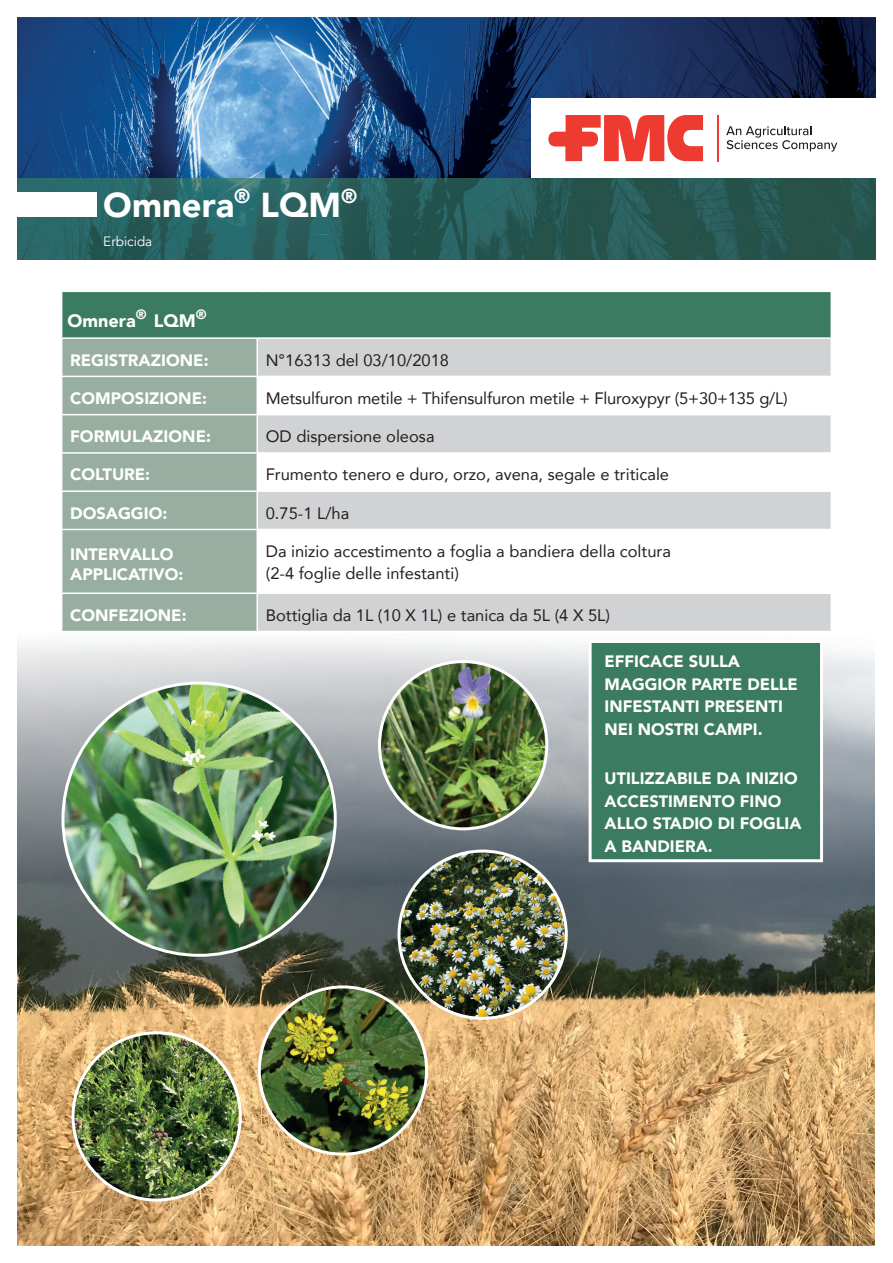
<style>
.page{position:relative;width:893px;height:1263px;background:#fff}
.page>*{position:absolute;margin:0;border:0;box-sizing:border-box;transform-origin:0 0}
.t1{font:900 34.5px "Avenir";color:#fff}
.t2{font:900 18px "Avenir";color:#fff}
.t3{font:16.5px/22.5px "Avenir";color:#231f20}
.t4{font:900 16.5px/22.5px "Avenir";color:#fff}
.t5{font:13.5px "Avenir";color:#fff}
</style>
<div class="page">
<img style="left:17px;top:17px;width:859px;height:161px">
<img style="left:17px;top:640px;width:858px;height:606px">
<img style="left:63px;top:683px;width:272px;height:272px;border-radius:136px">
<img style="left:259px;top:987px;width:168px;height:167px;border-radius:84px">
<img style="left:399px;top:851px;width:167px;height:167px;border-radius:84px">
<img style="left:380px;top:662px;width:167px;height:167px;border-radius:84px">
<img style="left:73px;top:1033px;width:167px;height:167px;border-radius:84px">
<img style="left:17px;top:178px;width:859px;height:81px">
<div style="left:17px;top:192px;width:80px;height:25px;background:#fff"></div>
<div style="left:62px;top:291px;width:769px;height:47px;background:#3b7b61"></div>
<div style="left:62px;top:339px;width:194px;height:292px;background:#97aea0"></div>
<div style="left:258px;top:339px;width:573px;height:292px;background:#d1d2d4"></div>
<svg style="left:258px;top:377px;width:573px;height:215px"></svg>
<hr style="left:61px;top:291px;width:196px;height:1px;background:#fff">
<hr style="left:257px;top:291px;width:575px;height:1px;background:#fff">
<hr style="left:61px;top:337px;width:196px;height:2px;background:#fff">
<hr style="left:257px;top:337px;width:575px;height:2px;background:#fff">
<hr style="left:61px;top:376px;width:196px;height:1px;background:#fff">
<hr style="left:257px;top:376px;width:575px;height:1px;background:#fff">
<hr style="left:61px;top:414px;width:196px;height:1px;background:#fff">
<hr style="left:257px;top:414px;width:575px;height:1px;background:#fff">
<hr style="left:61px;top:452px;width:196px;height:2px;background:#fff">
<hr style="left:61px;top:490px;width:196px;height:2px;background:#fff">
<hr style="left:61px;top:529px;width:196px;height:1px;background:#fff">
<hr style="left:61px;top:592px;width:196px;height:2px;background:#fff">
<hr style="left:257px;top:452px;width:575px;height:2px;background:#fff">
<hr style="left:257px;top:490px;width:575px;height:2px;background:#fff">
<hr style="left:257px;top:529px;width:575px;height:1px;background:#fff">
<hr style="left:257px;top:592px;width:575px;height:2px;background:#fff">
<div style="left:589px;top:640px;width:234px;height:222px;background:#3b7b61;border:3px solid #fff"></div>
<div style="left:531px;top:98px;width:362px;height:80px;background:#fff"></div>
<svg style="left:548px;top:115px;width:155px;height:46px"></svg>
<hr style="left:718px;top:115px;width:1px;height:46px;background:#ee3b32">
<svg style="left:726px;top:126px;width:111px;height:26px"></svg>
<h1 class="t1" style="left:103px;top:175px;width:255px">Omnera<sup>®</sup> LQM<sup>®</sup></h1>
<p class="t5" style="left:103px;top:233px;width:50px">Erbicida</p>
<p class="t2" style="left:68px;top:305px;width:140px">Omnera<sup>®</sup> LQM<sup>®</sup></p>
<p class="t4" style="left:70px;top:348px;width:140px">REGISTRAZIONE:</p>
<p class="t3" style="left:266px;top:348px;width:185px">N°16313 del 03/10/2018</p>
<p class="t4" style="left:70px;top:386px;width:138px">COMPOSIZIONE:</p>
<p class="t3" style="left:266px;top:386px;width:524px">Metsulfuron metile + Thifensulfuron metile + Fluroxypyr (5+30+135 g/L)</p>
<p class="t4" style="left:70px;top:425px;width:142px">FORMULAZIONE:</p>
<p class="t3" style="left:266px;top:425px;width:170px">OD dispersione oleosa</p>
<p class="t4" style="left:70px;top:463px;width:82px">COLTURE:</p>
<p class="t3" style="left:266px;top:463px;width:405px">Frumento tenero e duro, orzo, avena, segale e triticale</p>
<p class="t4" style="left:70px;top:501px;width:99px">DOSAGGIO:</p>
<p class="t3" style="left:266px;top:501px;width:85px">0.75-1 L/ha</p>
<p class="t4" style="left:70px;top:544px;width:115px;line-height:19.8px">INTERVALLO<br>APPLICATIVO:</p>
<p class="t3" style="left:266px;top:539px;width:407px">Da inizio accestimento a foglia a bandiera della coltura (2-4 foglie delle infestanti)</p>
<p class="t4" style="left:70px;top:603px;width:118px">CONFEZIONE:</p>
<p class="t3" style="left:266px;top:603px;width:346px">Bottiglia da 1L (10 X 1L) e tanica da 5L (4 X 5L)</p>
<p class="t4" style="left:605px;top:650px;width:195px">EFFICACE SULLA<br>MAGGIOR PARTE DELLE<br>INFESTANTI PRESENTI<br>NEI NOSTRI CAMPI.</p>
<p class="t4" style="left:605px;top:767px;width:198px">UTILIZZABILE DA INIZIO<br>ACCESTIMENTO FINO<br>ALLO STADIO DI FOGLIA<br>A BANDIERA.</p>
</div>
